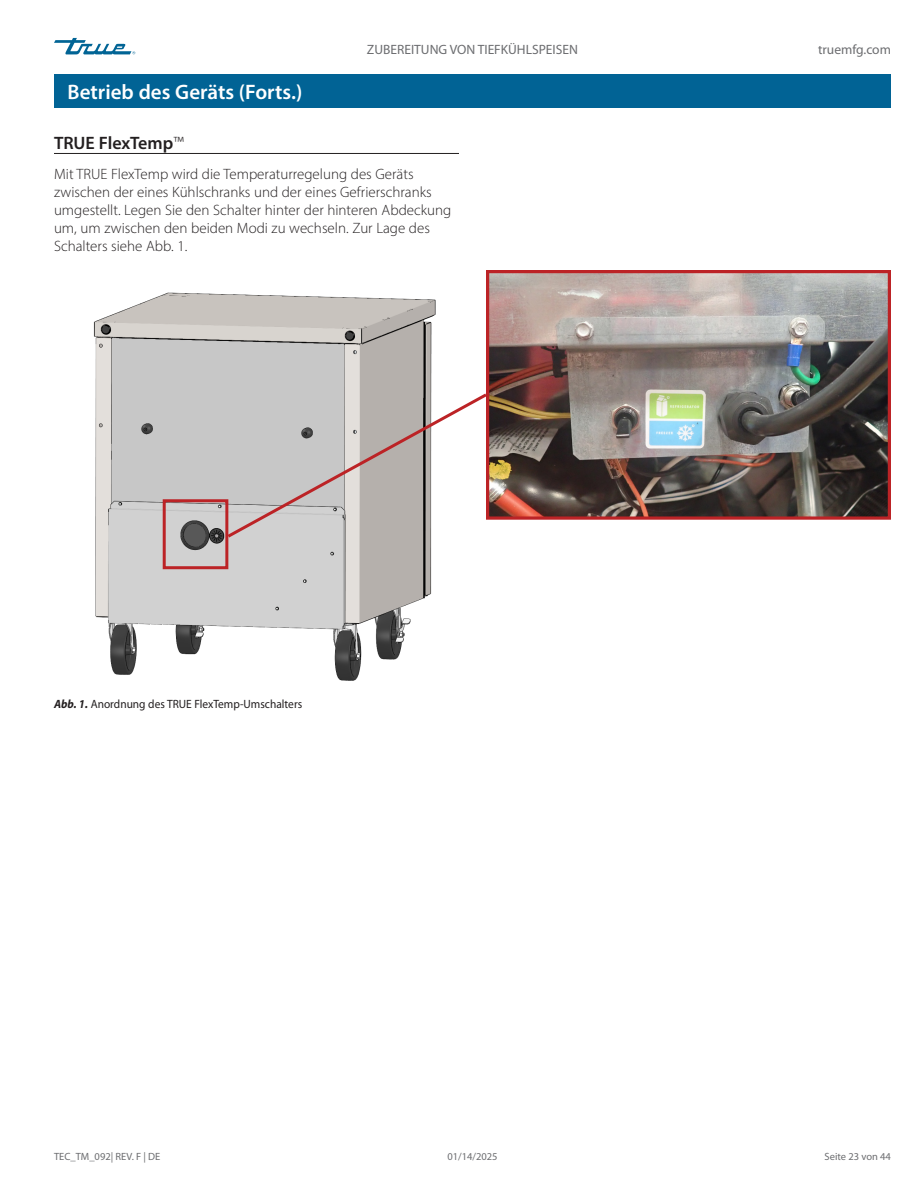
<style>
.page{position:relative;width:918px;height:1188px;background:#fff}
.page>*{position:absolute;margin:0;border:0;box-sizing:border-box;transform-origin:0 0}
.t1{font:600 21px "Myriad Pro";color:#fff}
.t2{font:600 18px "Myriad Pro";color:#231f20}
.t3{font:300 15px/18px "Myriad Pro";color:#231f20}
.t4{font:13.5px "Myriad Pro";color:#6c6d70}
.t5{font:12px "Myriad Pro";color:#231f20;scale:.95 1}
.t6{font:10.5px "Myriad Pro";color:#6c6d70}
.s1{font-weight:300}
.s2{font-weight:700;font-style:italic}
</style>
<div class="page">
<svg style="left:54px;top:38px;width:81px;height:16px"></svg>
<div style="left:54px;top:74px;width:837px;height:34px;background:#016395"></div>
<hr style="left:54px;top:153px;width:405px;height:1px;background:#231f20">
<img style="left:93px;top:292px;width:343px;height:389px">
<img style="left:490px;top:274px;width:397px;height:242px">
<div style="left:486px;top:270px;width:405px;height:250px;border:3px solid #bc2326"></div>
<div style="left:163px;top:499px;width:65px;height:70px;border:3px solid #bc2326"></div>
<svg style="left:224px;top:391px;width:266px;height:149px"></svg>
<p class="t4" style="left:367px;top:42px;width:213px">ZUBEREITUNG VON TIEFKÜHLSPEISEN</p>
<h1 class="t1" style="left:68px;top:79px;width:236px">Betrieb des Geräts (Forts.)</h1>
<p class="t2" style="left:54px;top:131px;width:131px">TRUE FlexTemp<span class="s1">™</span></p>
<p class="t3" style="left:54px;top:165px;width:399px">Mit TRUE FlexTemp wird die Temperaturregelung des Geräts zwischen der eines Kühlschranks und der eines Gefrierschranks umgestellt. Legen Sie den Schalter hinter der hinteren Abdeckung um, um zwischen den beiden Modi zu wechseln. Zur Lage des Schalters siehe Abb. 1.</p>
<p class="t5" style="left:54px;top:696px;width:263px"><span class="s2">Abb. 1.</span> Anordnung des TRUE FlexTemp-Umschalters</p>
<p class="t4" style="left:818px;top:42px;width:74px">truemfg.com</p>
<p class="t6" style="left:54px;top:1150px;width:108px">TEC_TM_092| REV. F | DE</p>
<p class="t6" style="left:447px;top:1150px;width:52px">01/14/2025</p>
<p class="t6" style="left:825px;top:1150px;width:68px">Seite 23 von 44</p>
</div>
